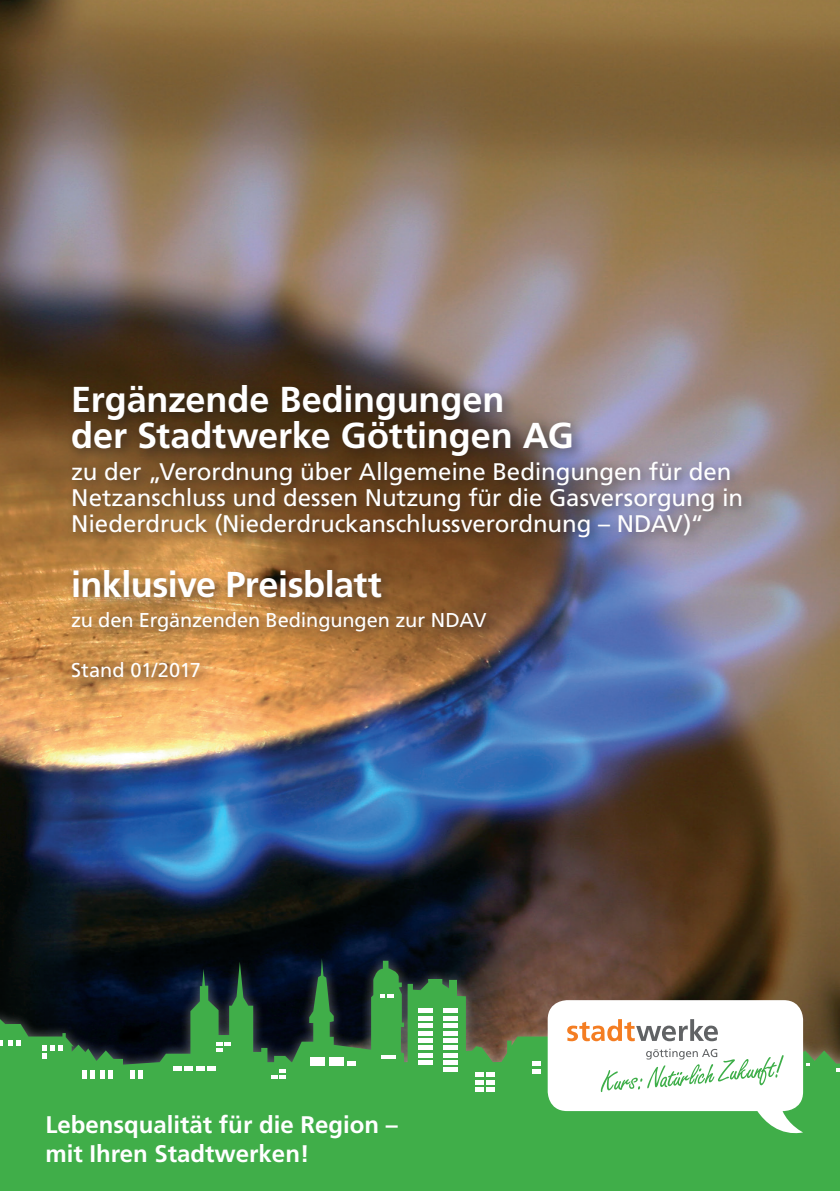
<style>
.page{position:relative;width:840px;height:1191px;background:#fff}
.page>*{position:absolute;margin:0;border:0;box-sizing:border-box;transform-origin:0 0}
.t1{font:700 36px/36px "Frutiger LT";letter-spacing:-.01em;color:#fff}
.t2{font:24px/26px "Frutiger LT";letter-spacing:-.005em;color:#fff}
.t3{font:700 24px/28.8px "Frutiger LT";color:#fff}
.t4{font:20px "Frutiger LT";letter-spacing:-.005em;color:#fff}
</style>
<div class="page">
<img style="left:0;top:0;width:839px;height:949px">
<div style="left:66px;top:379px;width:689px;height:313px;background:#231f20;opacity:.6"></div>
<div style="left:0;top:949px;width:839px;height:242px;background:#fff;opacity:.4"></div>
<svg style="left:0;top:958px;width:839px;height:233px;background:#397f3c"></svg>
<div style="left:531px;top:1061px;width:9px;height:5px;background:#fff"></div>
<div style="left:531px;top:1069px;width:9px;height:5px;background:#fff"></div>
<div style="left:417px;top:1008px;width:15px;height:5px;background:#fff"></div>
<div style="left:417px;top:1015px;width:15px;height:5px;background:#fff"></div>
<div style="left:417px;top:1023px;width:15px;height:5px;background:#fff"></div>
<div style="left:417px;top:1030px;width:15px;height:5px;background:#fff"></div>
<hr style="left:417px;top:1038px;width:15px;height:4px;background:#fff">
<div style="left:417px;top:1045px;width:15px;height:5px;background:#fff"></div>
<div style="left:417px;top:1052px;width:15px;height:5px;background:#fff"></div>
<div style="left:417px;top:1060px;width:15px;height:5px;background:#fff"></div>
<div style="left:443px;top:1008px;width:14px;height:5px;background:#fff"></div>
<div style="left:443px;top:1015px;width:14px;height:5px;background:#fff"></div>
<div style="left:443px;top:1023px;width:14px;height:5px;background:#fff"></div>
<div style="left:443px;top:1030px;width:14px;height:5px;background:#fff"></div>
<hr style="left:443px;top:1038px;width:14px;height:4px;background:#fff">
<div style="left:443px;top:1045px;width:14px;height:5px;background:#fff"></div>
<div style="left:443px;top:1052px;width:14px;height:5px;background:#fff"></div>
<div style="left:443px;top:1060px;width:14px;height:5px;background:#fff"></div>
<div style="left:443px;top:1067px;width:14px;height:5px;background:#fff"></div>
<div style="left:474px;top:1072px;width:9px;height:5px;background:#fff"></div>
<div style="left:486px;top:1072px;width:8px;height:5px;background:#fff"></div>
<div style="left:474px;top:1079px;width:9px;height:5px;background:#fff"></div>
<div style="left:486px;top:1079px;width:8px;height:5px;background:#fff"></div>
<div style="left:474px;top:1086px;width:9px;height:5px;background:#fff"></div>
<div style="left:486px;top:1086px;width:8px;height:5px;background:#fff"></div>
<hr style="left:381px;top:1055px;width:14px;height:3px;background:#fff">
<svg style="left:380px;top:994px;width:13px;height:4px"></svg>
<div style="left:347px;top:1061px;width:8px;height:5px;background:#fff"></div>
<div style="left:310px;top:1057px;width:15px;height:9px;background:#fff"></div>
<div style="left:329px;top:1057px;width:15px;height:9px;background:#fff"></div>
<svg style="left:271px;top:1069px;width:14px;height:9px"></svg>
<svg style="left:216px;top:1042px;width:15px;height:9px"></svg>
<div style="left:173px;top:1066px;width:9px;height:5px;background:#fff"></div>
<div style="left:184px;top:1066px;width:9px;height:5px;background:#fff"></div>
<div style="left:196px;top:1066px;width:8px;height:5px;background:#fff"></div>
<div style="left:207px;top:1066px;width:9px;height:5px;background:#fff"></div>
<div style="left:138px;top:1070px;width:5px;height:8px;background:#fff"></div>
<div style="left:130px;top:1069px;width:5px;height:9px;background:#fff"></div>
<div style="left:108px;top:1070px;width:5px;height:8px;background:#fff"></div>
<div style="left:100px;top:1069px;width:5px;height:9px;background:#fff"></div>
<div style="left:90px;top:1070px;width:5px;height:8px;background:#fff"></div>
<div style="left:82px;top:1069px;width:5px;height:9px;background:#fff"></div>
<svg style="left:0;top:1040px;width:21px;height:5px"></svg>
<svg style="left:42px;top:1045px;width:21px;height:13px"></svg>
<svg style="left:835px;top:1068px;width:3px;height:4px"></svg>
<svg style="left:547px;top:1000px;width:262px;height:133px"></svg>
<h1 class="t1" style="left:71px;top:381px;width:503px">Ergänzende Bedingungen<br>der Stadtwerke Göttingen AG</h1>
<p class="t2" style="left:71px;top:458px;width:673px">zu der „Verordnung über Allgemeine Bedingungen für den<br>Netzanschluss und dessen Nutzung für die Gasversorgung in<br>Niederdruck (Niederdruckanschlussverordnung – NDAV)“</p>
<h1 class="t1" style="left:71px;top:566px;width:312px">inklusive Preisblatt</h1>
<p class="t4" style="left:71px;top:608px;width:416px">zu den Ergänzenden Bedingungen zur NDAV</p>
<p class="t4" style="left:71px;top:658px;width:131px">Stand 01/2017</p>
<p class="t3" style="left:45px;top:1110px;width:354px">Lebensqualität für die Region – mit Ihren Stadtwerken!</p>
</div>
